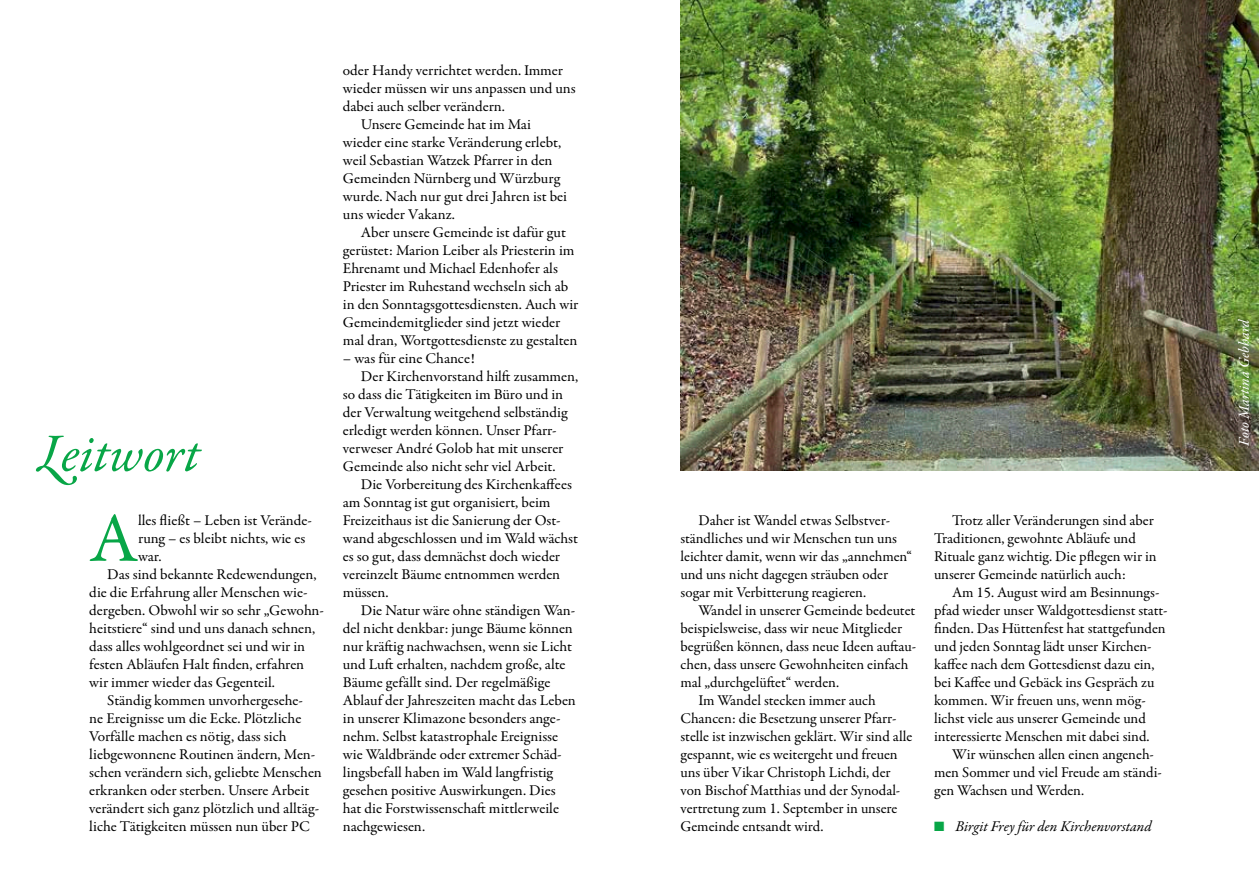
<style>
.page{position:relative;width:1259px;height:893px;background:#fff}
.page>*{position:absolute;margin:0;border:0;box-sizing:border-box;transform-origin:0 0}
.t1{font:70.5px "Garamond Premr Pro";color:#08a647}
.t2{font:italic 54px "Garamond Premr Pro";color:#08a647}
.t3{font:15px/18px "Garamond Premr Pro";color:#000}
.t4{font:italic 15px "Garamond Premr Pro";letter-spacing:-.005em;color:#000}
.t5{font:italic 15px "Garamond Premr Pro";letter-spacing:-.005em;color:#fff}
.s1{color:#08a647}
</style>
<div class="page">
<img style="left:680px;top:0;width:579px;height:471px">
<h2 class="t2" style="left:38px;top:420px;width:163px">Leitwort</h2>
<h1 class="t1" style="left:89px;top:496px;width:41px">A</h1>
<p class="t3" style="left:138px;top:511px;width:175px">lles fließt – Leben ist Verände-</p>
<p class="t3" style="left:138px;top:529px;width:169px">rung – es bleibt nichts, wie es</p>
<p class="t3" style="left:138px;top:547px;width:25px">war.</p>
<p class="t3" style="left:107px;top:565px;width:211px">Das sind bekannte Redewendungen,</p>
<p class="t3" style="left:89px;top:583px;width:220px">die die Erfahrung aller Menschen wie-</p>
<p class="t3" style="left:89px;top:601px;width:236px">dergeben. Obwohl wir so sehr „Gewohn-</p>
<p class="t3" style="left:89px;top:619px;width:227px">heitstiere“ sind und uns danach sehnen,</p>
<p class="t3" style="left:89px;top:637px;width:217px">dass alles wohlgeordnet sei und wir in</p>
<p class="t3" style="left:89px;top:655px;width:216px">festen Abläufen Halt finden, erfahren</p>
<p class="t3" style="left:89px;top:673px;width:187px">wir immer wieder das Gegenteil.</p>
<p class="t3" style="left:107px;top:691px;width:197px">Ständig kommen unvorhergesehe-</p>
<p class="t3" style="left:89px;top:709px;width:214px">ne Ereignisse um die Ecke. Plötzliche</p>
<p class="t3" style="left:89px;top:727px;width:199px">Vorfälle machen es nötig, dass sich</p>
<p class="t3" style="left:89px;top:745px;width:227px">liebgewonnene Routinen ändern, Men-</p>
<p class="t3" style="left:89px;top:763px;width:234px">schen verändern sich, geliebte Menschen</p>
<p class="t3" style="left:89px;top:781px;width:222px">erkranken oder sterben. Unsere Arbeit</p>
<p class="t3" style="left:89px;top:799px;width:231px">verändert sich ganz plötzlich und alltäg-</p>
<p class="t3" style="left:89px;top:817px;width:222px">liche Tätigkeiten müssen nun über PC</p>
<p class="t3" style="left:343px;top:61px;width:221px">oder Handy verrichtet werden. Immer</p>
<p class="t3" style="left:343px;top:79px;width:234px">wieder müssen wir uns anpassen und uns</p>
<p class="t3" style="left:343px;top:97px;width:164px">dabei auch selber verändern.</p>
<p class="t3" style="left:361px;top:115px;width:172px">Unsere Gemeinde hat im Mai</p>
<p class="t3" style="left:343px;top:133px;width:220px">wieder eine starke Veränderung erlebt,</p>
<p class="t3" style="left:343px;top:151px;width:211px">weil Sebastian Watzek Pfarrer in den</p>
<p class="t3" style="left:343px;top:169px;width:219px">Gemeinden Nürnberg und Würzburg</p>
<p class="t3" style="left:343px;top:187px;width:226px">wurde. Nach nur gut drei Jahren ist bei</p>
<p class="t3" style="left:343px;top:205px;width:113px">uns wieder Vakanz.</p>
<p class="t3" style="left:361px;top:223px;width:207px">Aber unsere Gemeinde ist dafür gut</p>
<p class="t3" style="left:343px;top:241px;width:233px">gerüstet: Marion Leiber als Priesterin im</p>
<p class="t3" style="left:343px;top:259px;width:216px">Ehrenamt und Michael Edenhofer als</p>
<p class="t3" style="left:343px;top:277px;width:227px">Priester im Ruhestand wechseln sich ab</p>
<p class="t3" style="left:343px;top:295px;width:237px">in den Sonntagsgottesdiensten. Auch wir</p>
<p class="t3" style="left:343px;top:313px;width:219px">Gemeindemitglieder sind jetzt wieder</p>
<p class="t3" style="left:343px;top:331px;width:236px">mal dran, Wortgottesdienste zu gestalten</p>
<p class="t3" style="left:343px;top:349px;width:133px">– was für eine Chance!</p>
<p class="t3" style="left:361px;top:367px;width:219px">Der Kirchenvorstand hilft zusammen,</p>
<p class="t3" style="left:343px;top:385px;width:222px">so dass die Tätigkeiten im Büro und in</p>
<p class="t3" style="left:343px;top:403px;width:226px">der Verwaltung weitgehend selbständig</p>
<p class="t3" style="left:343px;top:421px;width:215px">erledigt werden können. Unser Pfarr-</p>
<p class="t3" style="left:343px;top:439px;width:222px">verweser André Golob hat mit unserer</p>
<p class="t3" style="left:343px;top:457px;width:214px">Gemeinde also nicht sehr viel Arbeit.</p>
<p class="t3" style="left:361px;top:475px;width:213px">Die Vorbereitung des Kirchenkaffees</p>
<p class="t3" style="left:343px;top:493px;width:209px">am Sonntag ist gut organisiert, beim</p>
<p class="t3" style="left:343px;top:511px;width:219px">Freizeithaus ist die Sanierung der Ost-</p>
<p class="t3" style="left:343px;top:529px;width:236px">wand abgeschlossen und im Wald wächst</p>
<p class="t3" style="left:343px;top:547px;width:219px">es so gut, dass demnächst doch wieder</p>
<p class="t3" style="left:343px;top:565px;width:219px">vereinzelt Bäume entnommen werden</p>
<p class="t3" style="left:343px;top:583px;width:47px">müssen.</p>
<p class="t3" style="left:361px;top:601px;width:216px">Die Natur wäre ohne ständigen Wan-</p>
<p class="t3" style="left:343px;top:619px;width:231px">del nicht denkbar: junge Bäume können</p>
<p class="t3" style="left:343px;top:637px;width:231px">nur kräftig nachwachsen, wenn sie Licht</p>
<p class="t3" style="left:343px;top:655px;width:224px">und Luft erhalten, nachdem große, alte</p>
<p class="t3" style="left:343px;top:673px;width:209px">Bäume gefällt sind. Der regelmäßige</p>
<p class="t3" style="left:343px;top:691px;width:234px">Ablauf der Jahreszeiten macht das Leben</p>
<p class="t3" style="left:343px;top:709px;width:219px">in unserer Klimazone besonders ange-</p>
<p class="t3" style="left:343px;top:727px;width:217px">nehm. Selbst katastrophale Ereignisse</p>
<p class="t3" style="left:343px;top:745px;width:220px">wie Waldbrände oder extremer Schäd-</p>
<p class="t3" style="left:343px;top:763px;width:212px">lingsbefall haben im Wald langfristig</p>
<p class="t3" style="left:343px;top:781px;width:214px">gesehen positive Auswirkungen. Dies</p>
<p class="t3" style="left:343px;top:799px;width:218px">hat die Forstwissenschaft mittlerweile</p>
<p class="t3" style="left:343px;top:817px;width:84px">nachgewiesen.</p>
<p class="t3" style="left:680px;top:511px;width:233px;text-indent:18px">Daher ist Wandel etwas Selbstver&shy;ständliches und wir Menschen tun uns leichter damit, wenn wir das „annehmen“ und uns nicht dagegen sträuben oder sogar mit Verbitterung reagieren.</p>
<p class="t3" style="left:698px;top:601px;width:218px">Wandel in unserer Gemeinde bedeutet</p>
<p class="t3" style="left:680px;top:619px;width:223px">beispielsweise, dass wir neue Mitglieder</p>
<p class="t3" style="left:680px;top:637px;width:237px">begrüßen können, dass neue Ideen auftau-</p>
<p class="t3" style="left:680px;top:655px;width:229px">chen, dass unsere Gewohnheiten einfach</p>
<p class="t3" style="left:680px;top:673px;width:160px">mal „durchgelüftet“ werden.</p>
<p class="t3" style="left:698px;top:691px;width:179px">Im Wandel stecken immer auch</p>
<p class="t3" style="left:680px;top:709px;width:217px">Chancen: die Besetzung unserer Pfarr-</p>
<p class="t3" style="left:680px;top:727px;width:233px">stelle ist inzwischen geklärt. Wir sind alle</p>
<p class="t3" style="left:680px;top:745px;width:219px">gespannt, wie es weitergeht und freuen</p>
<p class="t3" style="left:680px;top:763px;width:211px">uns über Vikar Christoph Lichdi, der</p>
<p class="t3" style="left:680px;top:781px;width:221px">von Bischof Matthias und der Synodal-</p>
<p class="t3" style="left:680px;top:799px;width:218px">vertretung zum 1. September in unsere</p>
<p class="t3" style="left:680px;top:817px;width:144px">Gemeinde entsandt wird.</p>
<p class="t3" style="left:934px;top:511px;width:224px;text-indent:18px">Trotz aller Veränderungen sind aber Traditionen, gewohnte Abläufe und Rituale ganz wichtig. Die pflegen wir in unserer Gemeinde natürlich auch:</p>
<p class="t3" style="left:934px;top:583px;width:235px;text-indent:18px">Am 15. August wird am Besinnungs&shy;pfad wieder unser Waldgottesdienst statt&shy;finden. Das Hüttenfest hat stattgefunden und jeden Sonntag lädt unser Kirchen&shy;kaffee nach dem Gottesdienst dazu ein, bei Kaffee und Gebäck ins Gespräch zu kommen. Wir freuen uns, wenn mög&shy;lichst viele aus unserer Gemeinde und interessierte Menschen mit dabei sind.</p>
<p class="t3" style="left:934px;top:745px;width:229px;text-indent:18px">Wir wünschen allen einen angeneh&shy;men Sommer und viel Freude am ständi&shy;gen Wachsen und Werden.</p>
<p class="t4" style="left:934px;top:816px;width:219px"><span class="s1">■</span> Birgit Frey für den Kirchenvorstand</p>
<p class="t5" style="left:1234px;top:446px;width:128px;rotate:-90deg">Foto Martina Gebhard</p>
</div>
